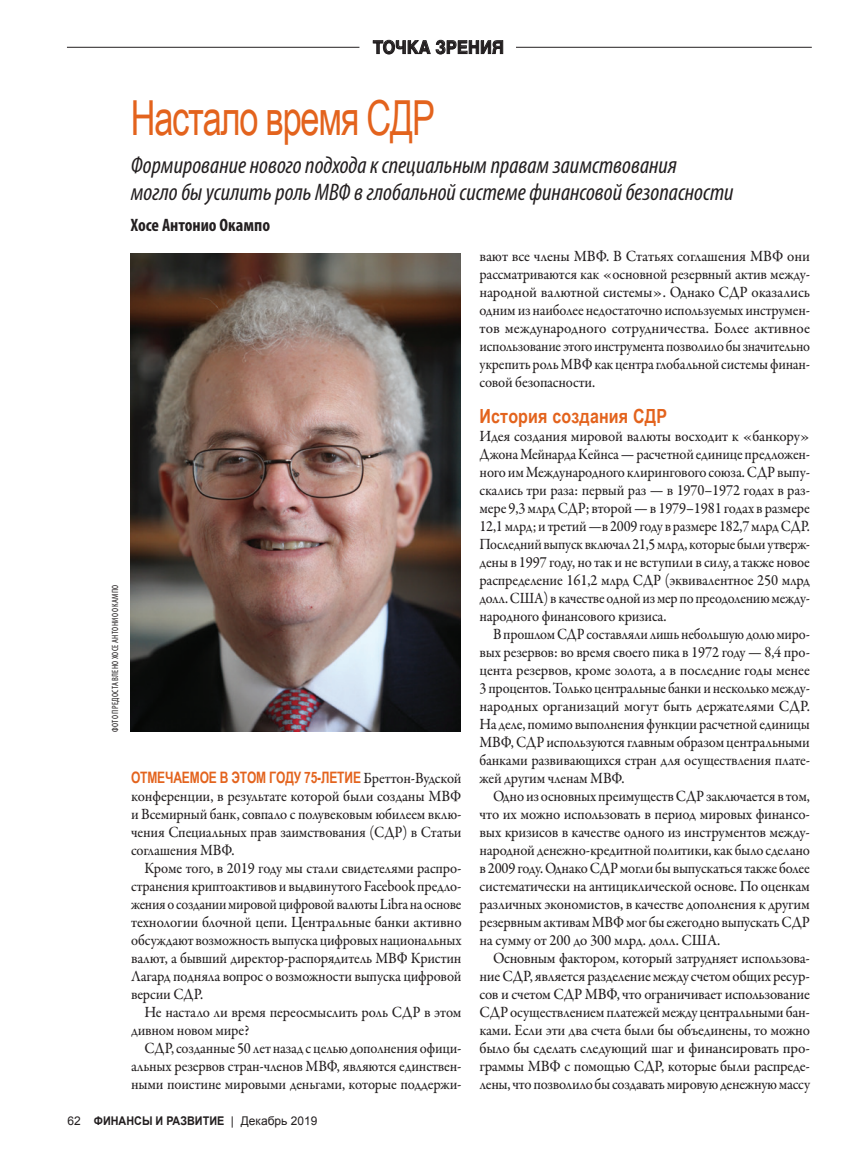
<style>
.page{position:relative;width:864px;height:1161px;background:#fff}
.page>*{position:absolute;margin:0;border:0;box-sizing:border-box;transform-origin:0 0}
.t1{font:48.3px "Arial Narrow";letter-spacing:-.03em;color:#e3631d;scale:.87 1}
.t2{font:italic condensed 24px/27px "Myriad Pro";color:#231f20}
.t3{font:700 19.5px "Arial Narrow";letter-spacing:.01em;color:#e3631d}
.t4{font:700 condensed 18px "Myriad Pro";color:#231f20}
.t5{font:700 18px "Helvetica Cyr";letter-spacing:.02em;color:#231f20;scale:.9 1}
.t6{font:500 15.75px/18px "Garamond Premr Pro";letter-spacing:-.015em;color:#231f20;text-align:justify;scale:.94 1}
.t7{font:500 15.75px/18px "Garamond Premr Pro";letter-spacing:-.015em;color:#231f20;text-align:justify;scale:.92 1}
.t8{font:500 15.75px/18px "Garamond Premr Pro";letter-spacing:-.015em;color:#231f20;text-align:justify;scale:.9 1}
.t9{font:500 15.75px/18px "Garamond Premr Pro";letter-spacing:-.015em;color:#231f20;text-align:justify;scale:.95 1}
.t10{font:500 15.75px/18px "Garamond Premr Pro";letter-spacing:-.015em;color:#231f20;text-align:justify;scale:.91 1}
.t11{font:500 15.75px/18px "Garamond Premr Pro";letter-spacing:-.015em;color:#231f20;scale:.93 1}
.t12{font:700 15.75px "Arial Narrow";letter-spacing:-.01em;color:#e3631d;scale:.93 1}
.t13{font:700 12px "Arial";color:#231f20;scale:.9 1}
.t14{font:condensed 9px "Myriad Pro";letter-spacing:.035em;color:#231f20}
.s1{font-family:"Garamond Premr Pro";font-weight:500;color:#231f20}
.s2{font-weight:400}
</style>
<div class="page">
<img style="left:131px;top:254px;width:330px;height:478px">
<svg style="left:373px;top:40px;width:130px;height:14px"></svg>
<hr style="left:67px;top:47px;width:292px;height:1px;background:#231f20">
<hr style="left:516px;top:47px;width:296px;height:1px;background:#231f20">
<p class="t5" style="left:373px;top:37px;width:147px">ТОЧКА ЗРЕНИЯ</p>
<p class="t14" style="left:110px;top:732px;width:149px;rotate:-90deg">ФОТО ПРЕДОСТАВЛЕНО ХОСЕ АНТОНИО ОКАМПО</p>
<h1 class="t1" style="left:131px;top:82px;width:351px">Настало время СДР</h1>
<h2 class="t2" style="left:131px;top:152px;width:604px">Формирование нового подхода кспециальным правам заимствования<br>могло бы усилить роль МВФ вглобальной системе финансовой безопасности</h2>
<p class="t4" style="left:131px;top:215px;width:141px">Хосе Антонио Окампо</p>
<p class="t12" style="left:131px;top:766px;width:357px">ОТМЕЧАЕМОЕ В ЭТОМ ГОДУ 75-ЛЕТИЕ <span class="s1">Бреттон-Вудской</span></p>
<p class="t6" style="left:131px;top:787px;width:353px">конференции, в результате которой были созданы МВФ и Всемирный банк, совпало с полувековым юбилеем вклю&shy;чения Специальных прав заимствования (СДР) в Статьи соглашения МВФ.</p>
<p class="t7" style="left:131px;top:859px;width:361px;text-indent:14px">Кроме того, в 2019 году мы стали свидетелями распро&shy;странения криптоактивов и выдвинутого Facebook предло&shy;жения о создании мировой цифровой валюты Libra на основе технологии блочной цепи. Центральные банки активно обсуждают возможность выпуска цифровых национальных валют, а бывший директор-распорядитель МВФ Кристин Лагард подняла вопрос о возможности выпуска цифровой версии СДР.</p>
<p class="t11" style="left:131px;top:1003px;width:357px;text-indent:14px">Не настало ли время переосмыслить роль СДР в этом дивном новом мире?</p>
<p class="t10" style="left:131px;top:1039px;width:365px;text-indent:14px">СДР, созданные 50 лет назад с целью дополнения офици&shy;альных резервов стран-членов МВФ, являются единствен&shy;ными поистине мировыми деньгами, которые поддержи-</p>
<p class="t9" style="left:480px;top:247px;width:349px">вают все члены МВФ. В Статьях соглашения МВФ они рассматриваются как «основной резервный актив между&shy;народной валютной системы». Однако СДР оказались одним из наиболее недостаточно используемых инструмен&shy;тов международного сотрудничества. Более активное использование этого инструмента позволило бы значительно укрепить роль МВФ как центра глобальной системы финан&shy;совой безопасности.</p>
<p class="t3" style="left:480px;top:401px;width:189px">История создания СДР</p>
<p class="t6" style="left:480px;top:427px;width:353px">Идея создания мировой валюты восходит к «банкору» Джона Мейнарда Кейнса — расчетной единице предложен&shy;ного им Международного клирингового союза. СДР выпу&shy;скались три раза: первый раз — в 1970–1972 годах в раз&shy;мере 9,3 млрд СДР; второй — в 1979–1981 годах в размере 12,1 млрд; и третий —в 2009 году в размере 182,7 млрд СДР.<br>Последний выпуск включал 21,5 млрд, которые были утверж&shy;дены в 1997 году, но так и не вступили в силу, а также новое распределение 161,2 млрд СДР (эквивалентное 250 млрд долл. США) в качестве одной из мер по преодолению между&shy;народного финансового кризиса.</p>
<p class="t8" style="left:480px;top:625px;width:369px;text-indent:14px">В прошлом СДР составляли лишь небольшую долю миро&shy;вых резервов: во время своего пика в 1972 году — 8,4 про&shy;цента резервов, кроме золота, а в последние годы менее 3 процентов. Только центральные банки и несколько между&shy;народных организаций могут быть держателями СДР.<br>На деле, помимо выполнения функции расчетной единицы МВФ, СДР используются главным образом центральными банками развивающихся стран для осуществления плате&shy;жей другим членам МВФ.</p>
<p class="t7" style="left:480px;top:787px;width:361px;text-indent:14px">Одно из основных преимуществ СДР заключается в том, что их можно использовать в период мировых финансо&shy;вых кризисов в качестве одного из инструментов между&shy;народной денежно-кредитной политики, как было сделано в 2009 году. Однако СДР могли бы выпускаться также более систематически на антициклической основе. По оценкам различных экономистов, в качестве дополнения к другим резервным активам МВФ мог бы ежегодно выпускать СДР на сумму от 200 до 300 млрд. долл. США.</p>
<p class="t6" style="left:480px;top:949px;width:353px;text-indent:14px">Основным фактором, который затрудняет использова&shy;ние СДР, является разделение между счетом общих ресур&shy;сов и счетом СДР МВФ, что ограничивает использование СДР осуществлением платежей между центральными бан&shy;ками. Если эти два счета были бы объединены, то можно было бы сделать следующий шаг и финансировать про&shy;граммы МВФ с помощью СДР, которые были распреде&shy;лены, что позволило бы создавать мировую денежную массу</p>
<p class="t13" style="left:68px;top:1113px;width:279px"><span class="s2">62</span> ФИНАНСЫ И РАЗВИТИЕ <span class="s2">| Декабрь 2019</span></p>
</div>
